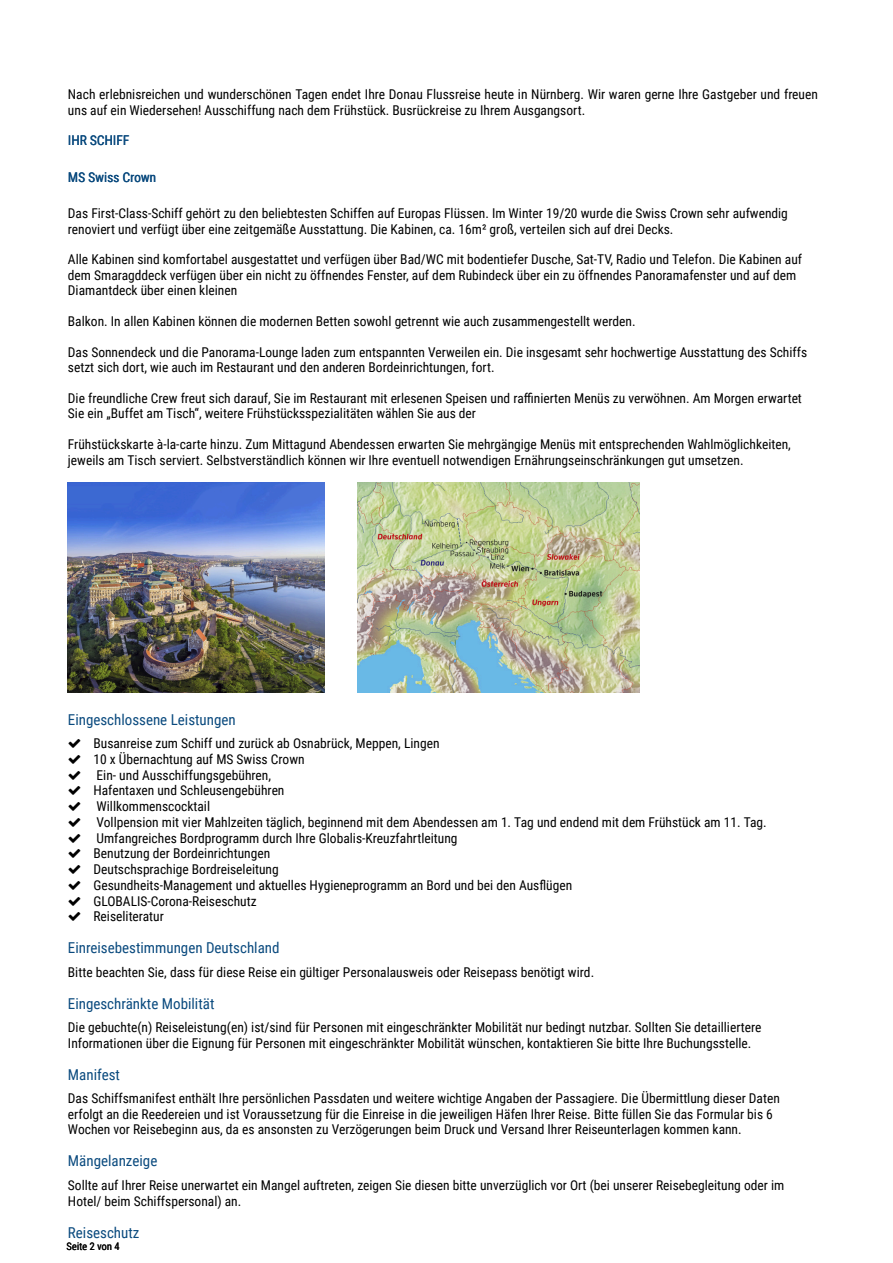
<style>
.page{position:relative;width:893px;height:1263px;background:#fff}
.page>*{position:absolute;margin:0;border:0;box-sizing:border-box;transform-origin:0 0}
.t1{font:15px "Roboto Condensed";color:#0a4a7e}
.t2{font:13.5px/15.8px "Roboto Condensed";color:#000}
.t3{font:13.5px "Roboto Condensed";color:#0a4a7e}
.t4{font:10.5px "Roboto Condensed";color:#000}
</style>
<div class="page">
<img style="left:68px;top:483px;width:257px;height:210px">
<img style="left:357px;top:483px;width:282px;height:210px">
<p class="t2" style="left:68px;top:87px;width:751px">Nach erlebnisreichen und wunderschönen Tagen endet Ihre Donau Flussreise heute in Nürnberg. Wir waren gerne Ihre Gastgeber und freuen uns auf ein Wiedersehen! Ausschiffung nach dem Frühstück. Busrückreise zu Ihrem Ausgangsort.</p>
<p class="t3" style="left:68px;top:134px;width:63px">IHR SCHIFF</p>
<p class="t3" style="left:68px;top:171px;width:89px">MS Swiss Crown</p>
<p class="t2" style="left:68px;top:207px;width:721px">Das First-Class-Schiff gehört zu den beliebtesten Schiffen auf Europas Flüssen. Im Winter 19/20 wurde die Swiss Crown sehr aufwendig renoviert und verfügt über eine zeitgemäße Ausstattung. Die Kabinen, ca. 16m² groß, verteilen sich auf drei Decks.</p>
<p class="t2" style="left:68px;top:253px;width:736px">Alle Kabinen sind komfortabel ausgestattet und verfügen über Bad/WC mit bodentiefer Dusche, Sat-TV, Radio und Telefon. Die Kabinen auf dem Smaragddeck verfügen über ein nicht zu öffnendes Fenster, auf dem Rubindeck über ein zu öffnendes Panoramafenster und auf dem<br>Diamantdeck über einen kleinen</p>
<p class="t2" style="left:68px;top:314px;width:569px">Balkon. In allen Kabinen können die modernen Betten sowohl getrennt wie auch zusammengestellt werden.</p>
<p class="t2" style="left:68px;top:345px;width:741px">Das Sonnendeck und die Panorama-Lounge laden zum entspannten Verweilen ein. Die insgesamt sehr hochwertige Ausstattung des Schiffs setzt sich dort, wie auch im Restaurant und den anderen Bordeinrichtungen, fort.</p>
<p class="t2" style="left:68px;top:391px;width:735px">Die freundliche Crew freut sich darauf, Sie im Restaurant mit erlesenen Speisen und raffinierten Menüs zu verwöhnen. Am Morgen erwartet<br>Sie ein „Buffet am Tisch“, weitere Frühstücksspezialitäten wählen Sie aus der</p>
<p class="t2" style="left:68px;top:437px;width:724px">Frühstückskarte à-la-carte hinzu. Zum Mittagund Abendessen erwarten Sie mehrgängige Menüs mit entsprechenden Wahlmöglichkeiten, jeweils am Tisch serviert. Selbstverständlich können wir Ihre eventuell notwendigen Ernährungseinschränkungen gut umsetzen.</p>
<p class="t1" style="left:68px;top:712px;width:169px">Eingeschlossene Leistungen</p>
<p class="t2" style="left:93px;top:736px;width:675px">Busanreise zum Schiff und zurück ab Osnabrück, Meppen, Lingen<br>10 x Übernachtung auf MS Swiss Crown<br>Ein- und Ausschiffungsgebühren,<br>Hafentaxen und Schleusengebühren<br>Willkommenscocktail<br>Vollpension mit vier Mahlzeiten täglich, beginnend mit dem Abendessen am 1. Tag und endend mit dem Frühstück am 11. Tag.<br>Umfangreiches Bordprogramm durch Ihre Globalis-Kreuzfahrtleitung<br>Benutzung der Bordeinrichtungen<br>Deutschsprachige Bordreiseleitung<br>Gesundheits-Management und aktuelles Hygieneprogramm an Bord und bei den Ausflügen<br>GLOBALIS-Corona-Reiseschutz<br>Reiseliteratur</p>
<p class="t1" style="left:68px;top:941px;width:213px">Einreisebestimmungen Deutschland</p>
<p class="t2" style="left:68px;top:965px;width:528px">Bitte beachten Sie, dass für diese Reise ein gültiger Personalausweis oder Reisepass benötigt wird.</p>
<p class="t1" style="left:68px;top:997px;width:148px">Eingeschränkte Mobilität</p>
<p class="t2" style="left:68px;top:1021px;width:695px">Die gebuchte(n) Reiseleistung(en) ist/sind für Personen mit eingeschränkter Mobilität nur bedingt nutzbar. Sollten Sie detailliertere<br>Informationen über die Eignung für Personen mit eingeschränkter Mobilität wünschen, kontaktieren Sie bitte Ihre Buchungsstelle.</p>
<p class="t1" style="left:68px;top:1068px;width:54px">Manifest</p>
<p class="t2" style="left:68px;top:1092px;width:713px">Das Schiffsmanifest enthält Ihre persönlichen Passdaten und weitere wichtige Angaben der Passagiere. Die Übermittlung dieser Daten erfolgt an die Reedereien und ist Voraussetzung für die Einreise in die jeweiligen Häfen Ihrer Reise. Bitte füllen Sie das Formular bis 6<br>Wochen vor Reisebeginn aus, da es ansonsten zu Verzögerungen beim Druck und Versand Ihrer Reiseunterlagen kommen kann.</p>
<p class="t1" style="left:68px;top:1154px;width:91px">Mängelanzeige</p>
<p class="t2" style="left:68px;top:1178px;width:718px">Sollte auf Ihrer Reise unerwartet ein Mangel auftreten, zeigen Sie diesen bitte unverzüglich vor Ort (bei unserer Reisebegleitung oder im<br>Hotel/ beim Schiffspersonal) an.</p>
<p class="t1" style="left:68px;top:1225px;width:73px">Reiseschutz</p>
<p class="t4" style="left:66px;top:1242px;width:55px">Seite 2 von 4</p>
</div>
